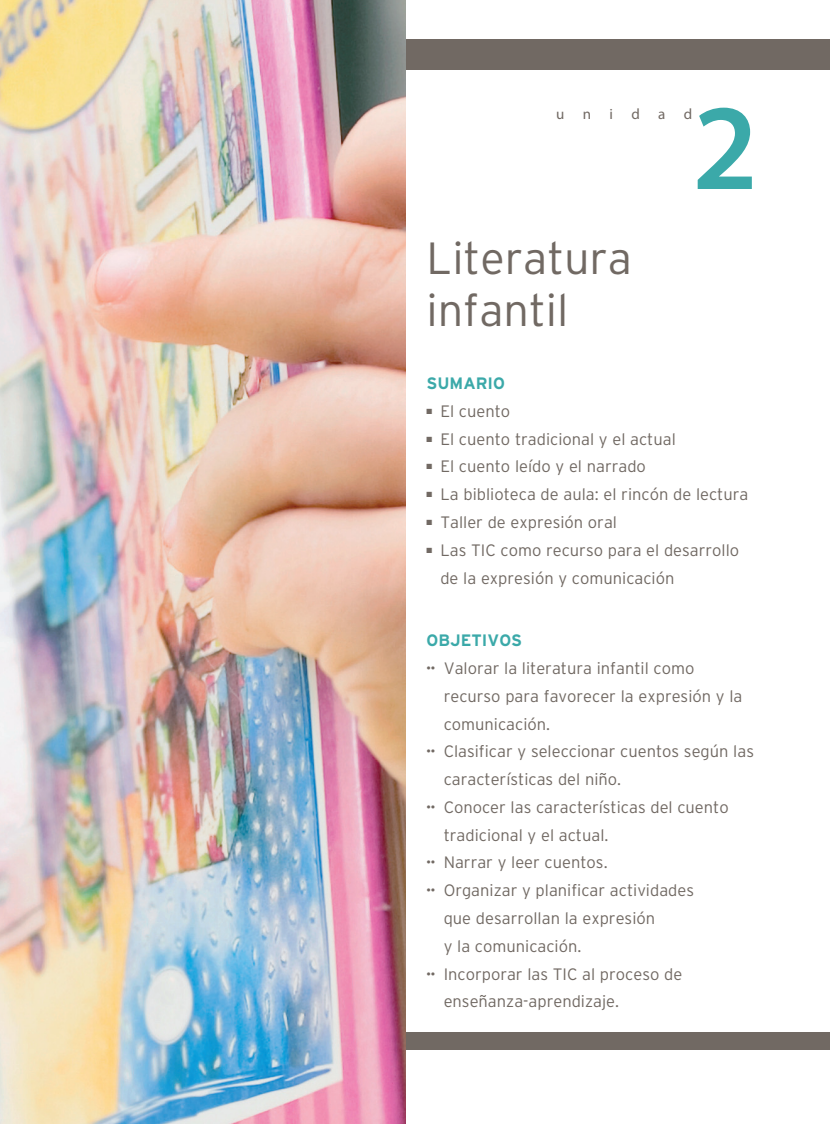
<style>
.page{position:relative;width:830px;height:1124px;background:#fff}
.page>*{position:absolute;margin:0;border:0;box-sizing:border-box;transform-origin:0 0}
.t1{font:600 123px "Myriad Pro";color:#3ba9a9}
.t2{font:300 45px/52.5px "Interstate";color:#716963}
.t3{font:300 16.5px/27.8px "Interstate";color:#716963}
.t4{font:700 16.5px "Interstate";color:#3ba9a9}
.t5{font:15px "Myriad Pro";letter-spacing:1.225em;color:#716963}
.s1{font-weight:700}
</style>
<div class="page">
<div style="left:0;top:39px;width:829px;height:31px;background:#716963"></div>
<div style="left:0;top:1032px;width:829px;height:17px;background:#716963"></div>
<img style="left:0;top:0;width:405px;height:1123px">
<p class="t1" style="left:692px;top:101px;width:67px">2</p>
<p class="t5" style="left:556px;top:108px;width:138px">unidad</p>
<p class="t2" style="left:426px;top:235px;width:207px">Literatura infantil</p>
<p class="t4" style="left:426px;top:377px;width:80px">SUMARIO</p>
<p class="t3" style="left:426px;top:398px;width:85px">■ El cuento</p>
<p class="t3" style="left:426px;top:426px;width:251px">■ El cuento tradicional y el actual</p>
<p class="t3" style="left:426px;top:454px;width:221px">■ El cuento leído y el narrado</p>
<p class="t3" style="left:426px;top:481px;width:323px">■ La biblioteca de aula: el rincón de lectura</p>
<p class="t3" style="left:426px;top:509px;width:192px">■ Taller de expresión oral</p>
<p class="t3" style="left:440px;top:537px;width:300px;text-indent:-14px">■ Las TIC como recurso para el desarrollo de la expresión y comunicación</p>
<p class="t4" style="left:426px;top:634px;width:97px">OBJETIVOS</p>
<p class="t3" style="left:426px;top:655px;width:269px"><span class="s1">··</span> Valorar la literatura infantil como</p>
<p class="t3" style="left:443px;top:683px;width:300px">recurso para favorecer la expresión y la</p>
<p class="t3" style="left:443px;top:711px;width:108px">comunicación.</p>
<p class="t3" style="left:426px;top:738px;width:329px"><span class="s1">··</span> Clasificar y seleccionar cuentos según las</p>
<p class="t3" style="left:443px;top:766px;width:179px">características del niño.</p>
<p class="t3" style="left:426px;top:794px;width:304px"><span class="s1">··</span> Conocer las características del cuento</p>
<p class="t3" style="left:443px;top:822px;width:166px">tradicional y el actual.</p>
<p class="t3" style="left:426px;top:849px;width:183px"><span class="s1">··</span> Narrar y leer cuentos.</p>
<p class="t3" style="left:426px;top:877px;width:269px"><span class="s1">··</span> Organizar y planificar actividades</p>
<p class="t3" style="left:443px;top:905px;width:213px">que desarrollan la expresión</p>
<p class="t3" style="left:443px;top:933px;width:139px">y la comunicación.</p>
<p class="t3" style="left:426px;top:960px;width:257px"><span class="s1">··</span> Incorporar las TIC al proceso de</p>
<p class="t3" style="left:443px;top:988px;width:177px">enseñanza-aprendizaje.</p>
</div>
